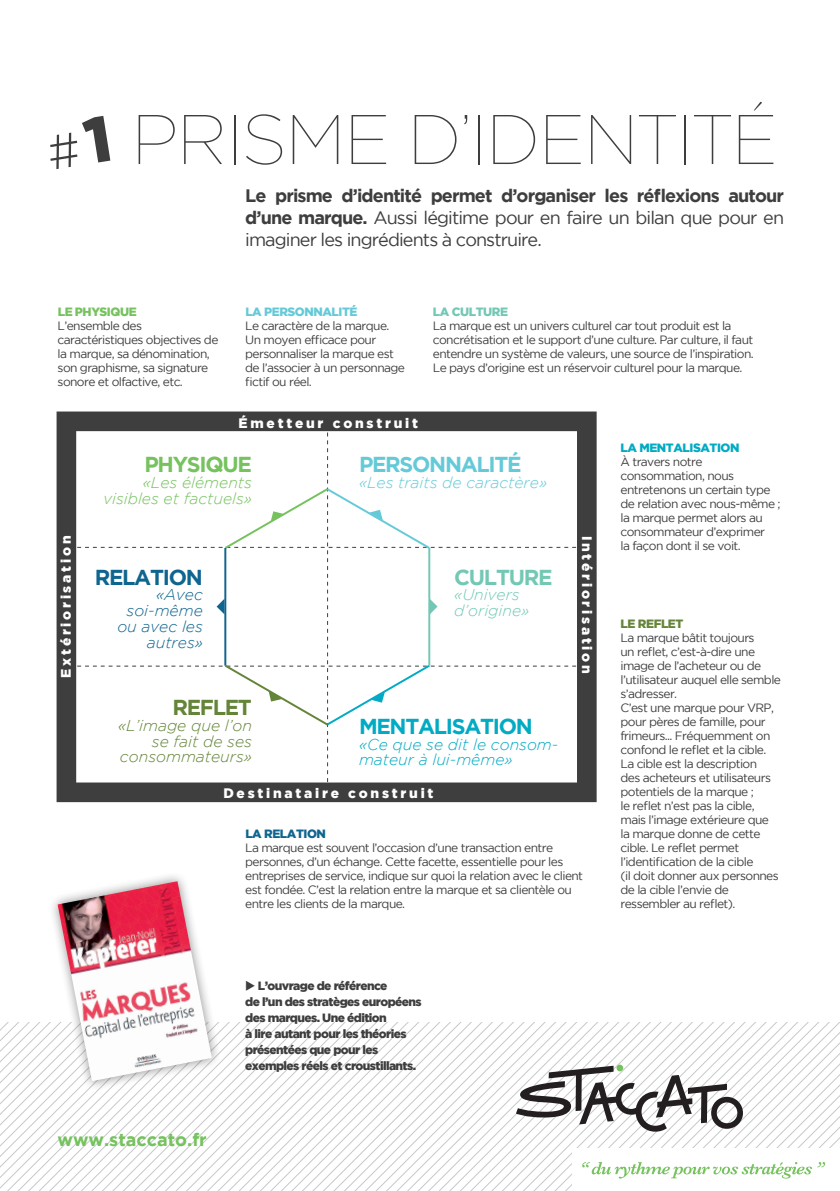
<style>
.page{position:relative;width:840px;height:1191px;background:#fff}
.page>*{position:absolute;margin:0;border:0;box-sizing:border-box;transform-origin:0 0}
.t1{font:100 70px "Gotham";letter-spacing:-.02em;color:#3e3e3f}
.t2{font:700 21.6px "Gotham";letter-spacing:-.06em;color:#00abc3}
.t3{font:700 21.6px "Gotham";letter-spacing:-.06em;color:#65cad8}
.t4{font:700 21.6px "Gotham";letter-spacing:-.06em;color:#0e658f}
.t5{font:700 21.6px "Gotham";letter-spacing:-.06em;color:#75c25e}
.t6{font:700 21.6px "Gotham";letter-spacing:-.06em;color:#73c8b5}
.t7{font:700 21.6px "Gotham";letter-spacing:-.06em;color:#648438}
.t8{font:18px/22px "Gotham";letter-spacing:-.05em;color:#3e3e3f;text-align:justify}
.t9{font:700 18px "Gotham";color:#75c25e}
.t10{font:italic 300 15.6px/15.6px "Gotham";color:#648438;text-align:right}
.t11{font:italic 300 15.6px/15.6px "Gotham";color:#00abc3}
.t12{font:italic 300 15.6px/15.6px "Gotham";color:#75c25e;text-align:right}
.t13{font:italic 300 15.6px/15.6px "Gotham";color:#0e658f;text-align:right}
.t14{font:italic 300 15.6px "Gotham";color:#65cad8}
.t15{font:italic 300 15.6px/15.6px "Gotham";color:#73c8b5}
.t16{font:900 13.8px "Gotham";letter-spacing:.2em;color:#fff}
.t17{font:12px/14px "Gotham";letter-spacing:-.05em;color:#3e3e3f}
.t18{font:900 12px/16px "Gotham";letter-spacing:-.05em;color:#3e3e3f}
.t19{font:900 12px "Gotham";letter-spacing:-.035em;color:#00abc3}
.t20{font:900 12px "Gotham";letter-spacing:-.035em;color:#65cad8}
.t21{font:900 12px "Gotham";letter-spacing:-.035em;color:#0e658f}
.t22{font:900 12px "Gotham";letter-spacing:-.035em;color:#75c25e}
.t23{font:900 12px "Gotham";letter-spacing:-.035em;color:#73c8b5}
.t24{font:900 12px "Gotham";letter-spacing:-.035em;color:#648438}
.s1{font-weight:700}
</style>
<div class="page">
<div style="left:57px;top:411px;width:539px;height:391px;background:#3e3e3f"></div>
<svg style="left:69px;top:424px;width:516px;height:371px"></svg>
<img style="left:58px;top:881px;width:153px;height:140px">
<svg style="left:0;top:1021px;width:840px;height:170px"></svg>
<h1 class="t1" style="left:131px;top:102px;width:647px">PRISME D’IDENTITÉ</h1>
<h3 class="t8" style="left:245px;top:184px;width:540px"><span class="s1">Le prisme d’identité permet d’organiser les réflexions autour d’une marque.</span> Aussi légitime pour en faire un bilan que pour en imaginer les ingrédients à construire.</h3>
<p class="t22" style="left:58px;top:305px;width:80px">Le Physique</p>
<p class="t17" style="left:58px;top:318px;width:162px">L’ensemble des caractéristiques objectives de la marque, sa dénomination, son graphisme, sa signature sonore et olfactive, etc.</p>
<p class="t20" style="left:245px;top:305px;width:114px">La Personnalité</p>
<p class="t17" style="left:245px;top:318px;width:161px">Le caractère de la marque.<br>Un moyen efficace pour personnaliser la marque est de l’associer à un personnage fictif ou réel.</p>
<p class="t16" style="left:238px;top:415px;width:181px">Émetteur construit</p>
<p class="t23" style="left:432px;top:305px;width:77px">La Culture</p>
<p class="t17" style="left:432px;top:318px;width:322px">La marque est un univers culturel car tout produit est la concrétisation et le support d’une culture. Par culture, il faut entendre un système de valeurs, une source de l’inspiration.<br>Le pays d’origine est un réservoir culturel pour la marque.</p>
<h2 class="t5" style="left:144px;top:452px;width:109px">PHYSIQUE</h2>
<p class="t12" style="left:103px;top:474px;width:150px">«Les éléments visibles et factuels»</p>
<h2 class="t3" style="left:359px;top:452px;width:164px">PERSONNALITÉ</h2>
<p class="t14" style="left:359px;top:474px;width:189px">«Les traits de caractère»</p>
<p class="t16" style="left:58px;top:677px;width:143px;rotate:-90deg">Extériorisation</p>
<p class="t16" style="left:594px;top:535px;width:139px;rotate:90deg">Intériorisation</p>
<h2 class="t4" style="left:95px;top:564px;width:110px">RELATION</h2>
<p class="t13" style="left:117px;top:587px;width:87px">«Avec soi-même ou avec les autres»</p>
<h2 class="t6" style="left:454px;top:564px;width:100px">CULTURE</h2>
<p class="t15" style="left:454px;top:587px;width:76px">«Univers d’origine»</p>
<h2 class="t7" style="left:172px;top:695px;width:81px">REFLET</h2>
<p class="t10" style="left:118px;top:717px;width:135px">«L’image que l’on se fait de ses consommateurs»</p>
<h2 class="t2" style="left:359px;top:713px;width:175px">MENTALISATION</h2>
<p class="t11" style="left:359px;top:736px;width:201px">«Ce que se dit le consom&shy;mateur à lui-même»</p>
<p class="t16" style="left:223px;top:784px;width:211px">Destinataire construit</p>
<p class="t21" style="left:245px;top:826px;width:82px">La Relation</p>
<p class="t17" style="left:245px;top:840px;width:339px">La marque est souvent l’occasion d’une transaction entre personnes, d’un échange. Cette facette, essentielle pour les entreprises de service, indique sur quoi la relation avec le client est fondée. C’est la relation entre la marque et sa clientèle ou entre les clients de la marque.</p>
<h3 class="t9" style="left:58px;top:1128px;width:150px">www.staccato.fr</h3>
<p class="t18" style="left:245px;top:977px;width:178px">◆ L’ouvrage de référence<br>de l’un des stratèges européens des marques. Une édition<br>à lire autant pour les théories présentées que pour les exemples réels et croustillants.</p>
<p class="t19" style="left:620px;top:441px;width:120px">La Mentalisation</p>
<p class="t17" style="left:620px;top:454px;width:161px">À travers notre consommation, nous entretenons un certain type de relation avec nous-même ; la marque permet alors au consommateur d’exprimer<br>la façon dont il se voit.</p>
<p class="t24" style="left:620px;top:616px;width:64px">Le Reflet</p>
<p class="t17" style="left:620px;top:630px;width:162px">La marque bâtit toujours<br>un reflet, c’est-à-dire une image de l’acheteur ou de l’utilisateur auquel elle semble s’adresser.<br>C’est une marque pour VRP, pour pères de famille, pour frimeurs... Fréquemment on confond le reflet et la cible.<br>La cible est la description<br>des acheteurs et utilisateurs potentiels de la marque ;<br>le reflet n’est pas la cible, mais l’image extérieure que la marque donne de cette cible. Le reflet permet l’identification de la cible<br>(il doit donner aux personnes de la cible l’envie de ressembler au reflet).</p>
</div>
